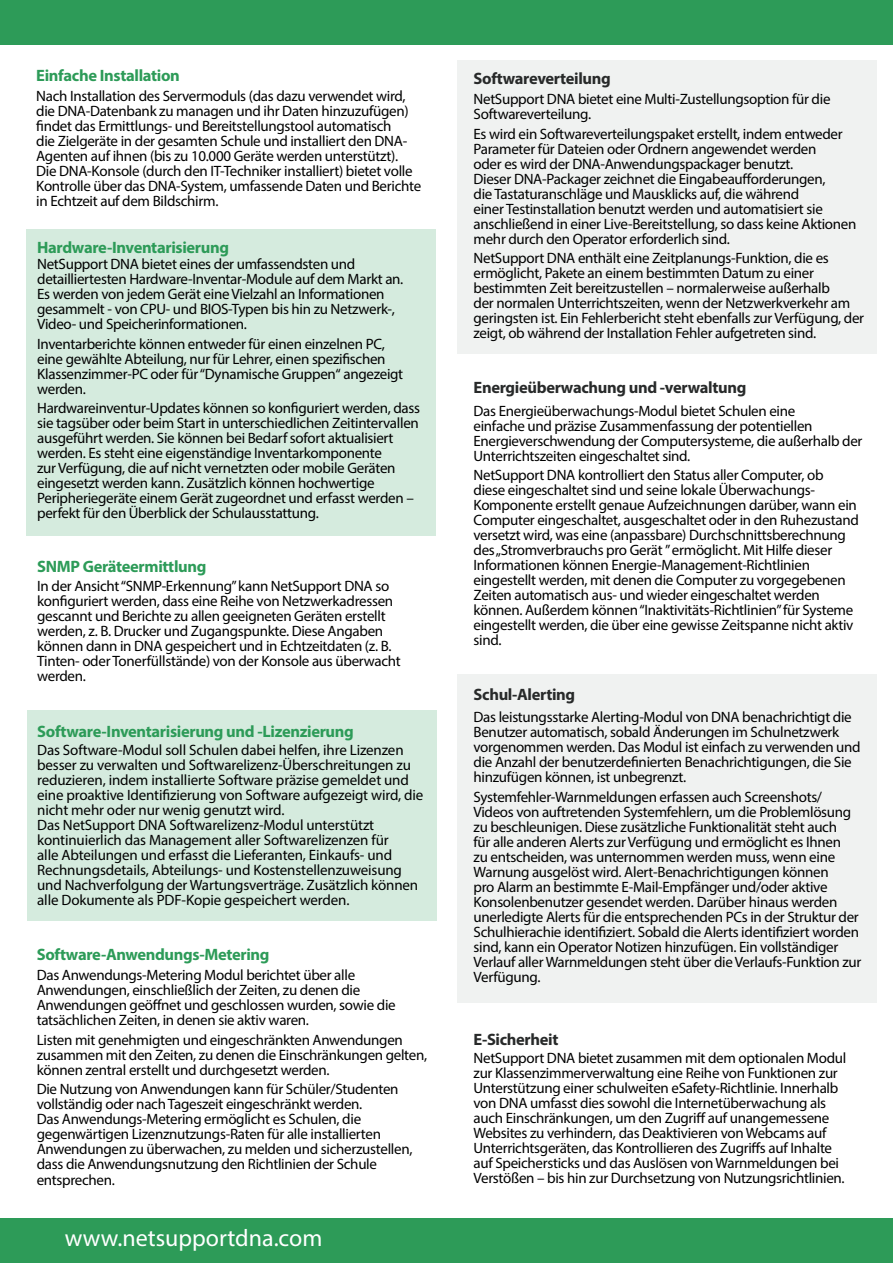
<style>
.page{position:relative;width:893px;height:1263px;background:#fff}
.page>*{position:absolute;margin:0;border:0;box-sizing:border-box;transform-origin:0 0}
.t1{font:24px "Myriad Pro";color:#fff}
.t2{font:700 16.5px "Myriad Pro";letter-spacing:-.02em;color:#2d9b58}
.t3{font:700 16.5px "Myriad Pro";letter-spacing:-.02em;color:#282a2a}
.t4{font:15px/15px "Myriad Pro";letter-spacing:-.02em;color:#000}
</style>
<div class="page">
<div style="left:0;top:0;width:893px;height:45px;background:#2d9b58"></div>
<div style="left:0;top:1218px;width:893px;height:45px;background:#2d9b58"></div>
<div style="left:458px;top:674px;width:419px;height:328px;background:#f0f2f1"></div>
<div style="left:458px;top:61px;width:419px;height:293px;background:#f0f2f1"></div>
<div style="left:27px;top:229px;width:409px;height:307px;background:#d5ebde"></div>
<div style="left:28px;top:710px;width:409px;height:211px;background:#d5ebde"></div>
<p class="t2" style="left:36px;top:65px;width:145px">Einfache Installation</p>
<p class="t4" style="left:36px;top:88px;width:386px">Nach Installation des Servermoduls (das dazu verwendet wird, die DNA-Datenbank zu managen und ihr Daten hinzuzufügen) findet das Ermittlungs- und Bereitstellungstool automatisch<br>die Zielgeräte in der gesamten Schule und installiert den DNA-Agenten auf ihnen (bis zu 10.000 Geräte werden unterstützt).<br>Die DNA-Konsole (durch den IT-Techniker installiert) bietet volle Kontrolle über das DNA-System, umfassende Daten und Berichte in Echtzeit auf dem Bildschirm.</p>
<p class="t2" style="left:37px;top:236px;width:193px">Hardware-Inventarisierung</p>
<p class="t4" style="left:37px;top:257px;width:368px">NetSupport DNA bietet eines der umfassendsten und detailliertesten Hardware-Inventar-Module auf dem Markt an.<br>Es werden von jedem Gerät eine Vielzahl an Informationen gesammelt - von CPU- und BIOS-Typen bis hin zu Netzwerk-, Video- und Speicherinformationen.</p>
<p class="t4" style="left:37px;top:336px;width:368px">Inventarberichte können entweder für einen einzelnen PC, eine gewählte Abteilung, nur für Lehrer, einen spezifischen Klassenzimmer-PC oder für “Dynamische Gruppen“ angezeigt werden.</p>
<p class="t4" style="left:37px;top:400px;width:384px">Hardwareinventur-Updates können so konfiguriert werden, dass sie tagsüber oder beim Start in unterschiedlichen Zeitintervallen ausgeführt werden. Sie können bei Bedarf sofort aktualisiert werden. Es steht eine eigenständige Inventarkomponente<br>zur Verfügung, die auf nicht vernetzten oder mobile Geräten eingesetzt werden kann. Zusätzlich können hochwertige Peripheriegeräte einem Gerät zugeordnet und erfasst werden – perfekt für den Überblick der Schulausstattung.</p>
<p class="t2" style="left:37px;top:556px;width:171px">SNMP Geräteermittlung</p>
<p class="t4" style="left:37px;top:578px;width:365px">In der Ansicht “SNMP-Erkennung” kann NetSupport DNA so konfiguriert werden, dass eine Reihe von Netzwerkadressen gescannt und Berichte zu allen geeigneten Geräten erstellt werden, z. B. Drucker und Zugangspunkte. Diese Angaben können dann in DNA gespeichert und in Echtzeitdaten (z. B.<br>Tinten- oder Tonerfüllstände) von der Konsole aus überwacht werden.</p>
<p class="t2" style="left:37px;top:721px;width:318px">Software-Inventarisierung und -Lizenzierung</p>
<p class="t4" style="left:37px;top:742px;width:388px">Das Software-Modul soll Schulen dabei helfen, ihre Lizenzen besser zu verwalten und Softwarelizenz-Überschreitungen zu reduzieren, indem installierte Software präzise gemeldet und eine proaktive Identifizierung von Software aufgezeigt wird, die nicht mehr oder nur wenig genutzt wird.<br>Das NetSupport DNA Softwarelizenz-Modul unterstützt kontinuierlich das Management aller Softwarelizenzen für<br>alle Abteilungen und erfasst die Lieferanten, Einkaufs- und Rechnungsdetails, Abteilungs- und Kostenstellenzuweisung und Nachverfolgung der Wartungsverträge. Zusätzlich können alle Dokumente als PDF-Kopie gespeichert werden.</p>
<p class="t2" style="left:37px;top:944px;width:234px">Software-Anwendungs-Metering</p>
<p class="t4" style="left:37px;top:967px;width:360px">Das Anwendungs-Metering Modul berichtet über alle Anwendungen, einschließlich der Zeiten, zu denen die Anwendungen geöffnet und geschlossen wurden, sowie die tatsächlichen Zeiten, in denen sie aktiv waren.</p>
<p class="t4" style="left:37px;top:1032px;width:392px">Listen mit genehmigten und eingeschränkten Anwendungen zusammen mit den Zeiten, zu denen die Einschränkungen gelten, können zentral erstellt und durchgesetzt werden.</p>
<p class="t4" style="left:37px;top:1081px;width:377px">Die Nutzung von Anwendungen kann für Schüler/Studenten vollständig oder nach Tageszeit eingeschränkt werden.<br>Das Anwendungs-Metering ermöglicht es Schulen, die gegenwärtigen Lizenznutzungs-Raten für alle installierten Anwendungen zu überwachen, zu melden und sicherzustellen, dass die Anwendungsnutzung den Richtlinien der Schule</p>
<p class="t4" style="left:37px;top:1172px;width:80px">entsprechen.</p>
<h1 class="t1" style="left:65px;top:1223px;width:259px">www.netsupportdna.com</h1>
<p class="t3" style="left:474px;top:68px;width:139px">Softwareverteilung</p>
<p class="t4" style="left:474px;top:92px;width:358px">NetSupport DNA bietet eine Multi-Zustellungsoption für die<br>Softwareverteilung.</p>
<p class="t4" style="left:474px;top:126px;width:384px">Es wird ein Softwareverteilungspaket erstellt, indem entweder Parameter für Dateien oder Ordnern angewendet werden<br>oder es wird der DNA-Anwendungspackager benutzt.<br>Dieser DNA-Packager zeichnet die Eingabeaufforderungen,<br>die Tastaturanschläge und Mausklicks auf, die während<br>einer Testinstallation benutzt werden und automatisiert sie anschließend in einer Live-Bereitstellung, so dass keine Aktionen mehr durch den Operator erforderlich sind.</p>
<p class="t4" style="left:474px;top:250px;width:392px">NetSupport DNA enthält eine Zeitplanungs-Funktion, die es ermöglicht, Pakete an einem bestimmten Datum zu einer bestimmten Zeit bereitzustellen – normalerweise außerhalb<br>der normalen Unterrichtszeiten, wenn der Netzwerkverkehr am geringsten ist. Ein Fehlerbericht steht ebenfalls zur Verfügung, der zeigt, ob während der Installation Fehler aufgetreten sind.</p>
<p class="t3" style="left:474px;top:377px;width:274px">Energieüberwachung und -verwaltung</p>
<p class="t4" style="left:474px;top:403px;width:390px">Das Energieüberwachungs-Modul bietet Schulen eine<br>einfache und präzise Zusammenfassung der potentiellen Energieverschwendung der Computersysteme, die außerhalb der Unterrichtszeiten eingeschaltet sind.</p>
<p class="t4" style="left:474px;top:467px;width:387px">NetSupport DNA kontrolliert den Status aller Computer, ob diese eingeschaltet sind und seine lokale Überwachungs-Komponente erstellt genaue Aufzeichnungen darüber, wann ein Computer eingeschaltet, ausgeschaltet oder in den Ruhezustand versetzt wird, was eine (anpassbare) Durchschnittsberechnung des „Stromverbrauchs pro Gerät ” ermöglicht. Mit Hilfe dieser Informationen können Energie-Management-Richtlinien eingestellt werden, mit denen die Computer zu vorgegebenen Zeiten automatisch aus- und wieder eingeschaltet werden können. Außerdem können “Inaktivitäts-Richtlinien” für Systeme eingestellt werden, die über eine gewisse Zeitspanne nicht aktiv sind.</p>
<p class="t3" style="left:473px;top:684px;width:103px">Schul-Alerting</p>
<p class="t4" style="left:474px;top:709px;width:389px">Das leistungsstarke Alerting-Modul von DNA benachrichtigt die Benutzer automatisch, sobald Änderungen im Schulnetzwerk vorgenommen werden. Das Modul ist einfach zu verwenden und die Anzahl der benutzerdefinierten Benachrichtigungen, die Sie hinzufügen können, ist unbegrenzt.</p>
<p class="t4" style="left:474px;top:789px;width:389px">Systemfehler-Warnmeldungen erfassen auch Screenshots/ Videos von auftretenden Systemfehlern, um die Problemlösung zu beschleunigen. Diese zusätzliche Funktionalität steht auch<br>für alle anderen Alerts zur Verfügung und ermöglicht es Ihnen<br>zu entscheiden, was unternommen werden muss, wenn eine Warnung ausgelöst wird. Alert-Benachrichtigungen können<br>pro Alarm an bestimmte E-Mail-Empfänger und/oder aktive Konsolenbenutzer gesendet werden. Darüber hinaus werden unerledigte Alerts für die entsprechenden PCs in der Struktur der Schulhierachie identifiziert. Sobald die Alerts identifiziert worden sind, kann ein Operator Notizen hinzufügen. Ein vollständiger Verlauf aller Warnmeldungen steht über die Verlaufs-Funktion zur Verfügung.</p>
<p class="t3" style="left:474px;top:1029px;width:86px">E-Sicherheit</p>
<p class="t4" style="left:474px;top:1050px;width:374px">NetSupport DNA bietet zusammen mit dem optionalen Modul zur Klassenzimmerverwaltung eine Reihe von Funktionen zur Unterstützung einer schulweiten eSafety-Richtlinie. Innerhalb von DNA umfasst dies sowohl die Internetüberwachung als auch Einschränkungen, um den Zugriff auf unangemessene Websites zu verhindern, das Deaktivieren von Webcams auf Unterrichtsgeräten, das Kontrollieren des Zugriffs auf Inhalte auf Speichersticks und das Auslösen von Warnmeldungen bei Verstößen – bis hin zur Durchsetzung von Nutzungsrichtlinien.</p>
</div>
